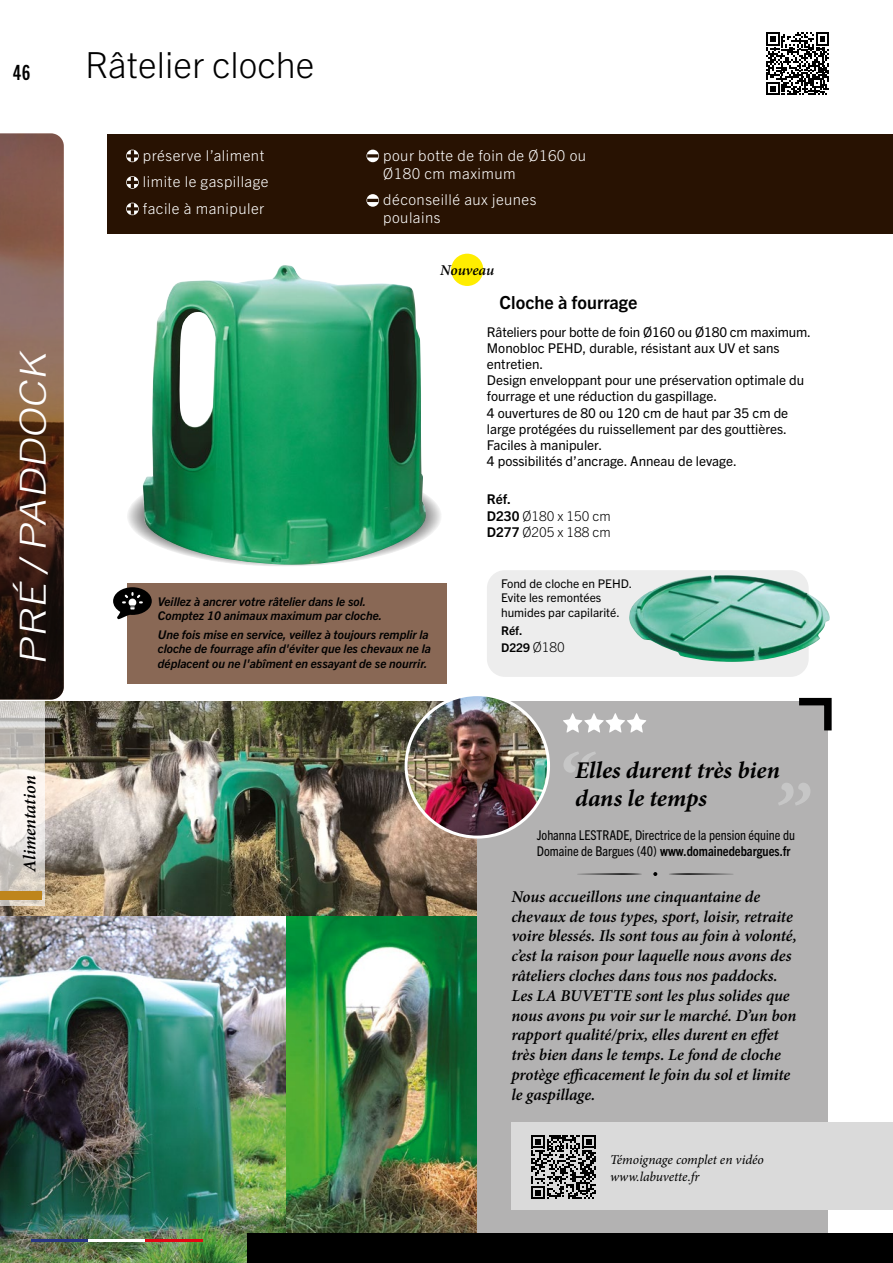
<style>
.page{position:relative;width:893px;height:1263px;background:#fff}
.page>*{position:absolute;margin:0;border:0;box-sizing:border-box;transform-origin:0 0}
.t1{font:300 36px "Trade Gothic Next LT Pro";color:#000}
.t2{font:italic 300 36px "Trade Gothic Next LT Pro";color:#fff;scale:1.25 1}
.t3{font:italic 700 24px/28.8px "Minion Pro";color:#000}
.t4{font:21px "Trade Gothic Next LT Pro Bd Cm";color:#000}
.t5{font:700 18px "Trade Gothic Next LT Pro";color:#000}
.t6{font:italic 600 18px "Minion Pro";letter-spacing:-.005em;color:#000}
.t7{font:italic 600 16.5px/19.8px "Minion Pro";letter-spacing:-.005em;color:#000}
.t8{font:300 15px/26.5px "Trade Gothic Next LT Pro";letter-spacing:.03em;color:#fff}
.t9{font:italic 600 15px "Minion Pro";letter-spacing:-.01em;color:#000}
.t10{font:13.5px/16.2px "Trade Gothic Next LT Pro";color:#000}
.t11{font:condensed 13.5px/16.2px "Trade Gothic Next LT Pro";color:#000}
.t12{font:italic 13.5px/16.2px "Minion Pro";letter-spacing:-.005em;color:#000}
.t13{font:300 13.5px/16.2px "Trade Gothic Next LT Pro";color:#000}
.t14{font:italic 700 12px/14.4px "Trade Gothic Next LT Pro";color:#000}
.t15{font:12px/14.4px "Trade Gothic Next LT Pro";color:#000}
.t16{font:700 12px/16.2px "Trade Gothic Next LT Pro";color:#000}
.s1{font-weight:700}
.s2{font-weight:300;font-size:13.5px}
</style>
<div class="page">
<img style="left:286px;top:915px;width:191px;height:318px">
<img style="left:0;top:915px;width:286px;height:348px">
<img style="left:0;top:702px;width:477px;height:213px">
<div style="left:108px;top:134px;width:785px;height:100px;background:#281202"></div>
<div style="left:487px;top:570px;width:322px;height:107px;background:#ededed;border-radius:18px"></div>
<div style="left:477px;top:702px;width:351px;height:561px;background:#b3b2b2"></div>
<img style="left:406px;top:695px;width:142px;height:142px;border-radius:71px">
<div style="left:405px;top:693px;width:145px;height:145px;border:3px solid #fff;border-radius:50%"></div>
<svg style="left:563px;top:713px;width:83px;height:20px"></svg>
<svg style="left:792px;top:697px;width:40px;height:34px"></svg>
<svg style="left:564px;top:752px;width:32px;height:21px"></svg>
<svg style="left:778px;top:783px;width:32px;height:22px"></svg>
<div style="left:511px;top:1123px;width:382px;height:87px;background:#dadada"></div>
<svg style="left:577px;top:873px;width:65px;height:2px"></svg>
<svg style="left:669px;top:873px;width:64px;height:2px"></svg>
<svg style="left:653px;top:872px;width:4px;height:4px"></svg>
<div style="left:127px;top:583px;width:319px;height:101px;background:#896855"></div>
<svg style="left:0;top:699px;width:45px;height:207px"></svg>
<div style="left:0;top:891px;width:41px;height:8px;background:#be851c"></div>
<hr style="left:32px;top:1239px;width:57px;height:2px;background:#283583">
<hr style="left:89px;top:1239px;width:57px;height:2px;background:#fff">
<hr style="left:146px;top:1239px;width:57px;height:2px;background:#e30613">
<div style="left:247px;top:1233px;width:646px;height:30px;background:#000"></div>
<svg style="left:127px;top:466px;width:315px;height:101px"></svg>
<img style="left:143px;top:265px;width:283px;height:300px">
<img style="left:629px;top:575px;width:201px;height:87px">
<svg style="left:113px;top:587px;width:39px;height:32px"></svg>
<img style="left:0;top:133px;width:64px;height:566px">
<svg style="left:531px;top:1135px;width:65px;height:64px"></svg>
<svg style="left:766px;top:32px;width:63px;height:63px"></svg>
<svg style="left:126px;top:150px;width:13px;height:12px"></svg>
<svg style="left:126px;top:176px;width:13px;height:13px"></svg>
<svg style="left:126px;top:203px;width:13px;height:12px"></svg>
<svg style="left:366px;top:150px;width:13px;height:12px"></svg>
<svg style="left:366px;top:194px;width:13px;height:13px"></svg>
<div style="left:451px;top:254px;width:32px;height:32px;background:#ffed00;border-radius:50%"></div>
<p class="t4" style="left:13px;top:58px;width:18px">46</p>
<h1 class="t2" style="left:8px;top:665px;width:258px;rotate:-90deg">PRÉ /PADDOCK</h1>
<p class="t6" style="left:17px;top:872px;width:98px;rotate:-90deg">Alimentation</p>
<h1 class="t1" style="left:85px;top:39px;width:231px">Râtelier cloche</h1>
<p class="t8" style="left:143px;top:141px;width:127px">préserve l’aliment limite le gaspillage facile à manipuler</p>
<p class="t8" style="left:383px;top:145px;width:204px;line-height:18px">pour botte de foin de Ø160 ou<br>Ø180 cm maximum</p>
<p class="t8" style="left:383px;top:190px;width:155px;line-height:18px">déconseillé aux jeunes poulains</p>
<p class="t9" style="left:440px;top:260px;width:55px">Nouveau</p>
<p class="t14" style="left:158px;top:593px;width:226px">Veillez à ancrer votre râtelier dans le sol.<br>Comptez 10 animaux maximum par cloche.</p>
<p class="t14" style="left:158px;top:626px;width:275px">Une fois mise en service, veillez à toujours remplir la cloche de fourrage afin d'éviter que les chevaux ne la déplacent ou ne l'abîment en essayant de se nourrir.</p>
<p class="t5" style="left:500px;top:290px;width:139px">Cloche à fourrage</p>
<p class="t10" style="left:487px;top:323px;width:326px">Râteliers pour botte de foin Ø160 ou Ø180 cm maximum.<br>Monobloc PEHD, durable, résistant aux UV et sans entretien.<br>Design enveloppant pour une préservation optimale du fourrage et une réduction du gaspillage.<br>4 ouvertures de 80 ou 120 cm de haut par 35 cm de large protégées du ruissellement par des gouttières.<br>Faciles à manipuler.<br>4 possibilités d’ancrage. Anneau de levage.</p>
<p class="t13" style="left:487px;top:490px;width:125px"><span class="s1">Réf.<br>D230</span> Ø180 x 150 cm<br><span class="s1">D277</span> Ø205 x 188 cm</p>
<p class="t15" style="left:501px;top:576px;width:133px">Fond de cloche en PEHD.<br>Evite les remontées humides par capilarité.</p>
<p class="t16" style="left:501px;top:622px;width:65px">Réf.<br>D229 <span class="s2">Ø180</span></p>
<h2 class="t3" style="left:575px;top:755px;width:206px">Elles durent très bien dans le temps</h2>
<p class="t11" style="left:537px;top:826px;width:260px">Johanna LESTRADE, Directrice de la pension équine du<br>Domaine de Bargues (40) <span class="s1">www.domainedebargues.fr</span></p>
<p class="t7" style="left:511px;top:886px;width:287px">Nous accueillons une cinquantaine de chevaux de tous types, sport, loisir, retraite voire blessés. Ils sont tous au foin à volonté, c’est la raison pour laquelle nous avons des râteliers cloches dans tous nos paddocks.<br>Les LA BUVETTE sont les plus solides que nous avons pu voir sur le marché. D’un bon rapport qualité/prix, elles durent en effet très bien dans le temps. Le fond de cloche protège efficacement le foin du sol et limite le gaspillage.</p>
<p class="t12" style="left:610px;top:1152px;width:155px">Témoignage complet en vidéo www.labuvette.fr</p>
</div>
